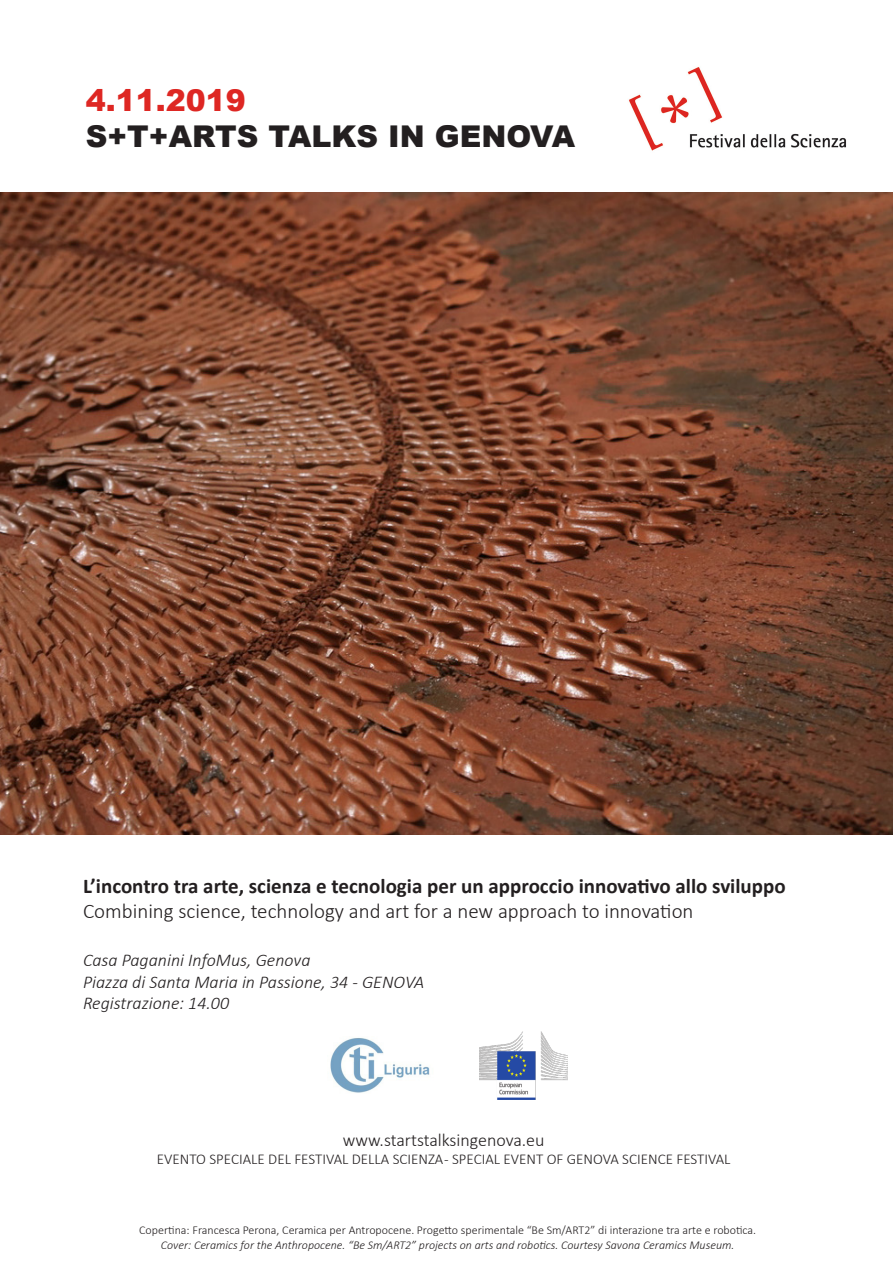
<style>
.page{position:relative;width:893px;height:1263px;background:#fff}
.page>*{position:absolute;margin:0;border:0;box-sizing:border-box;transform-origin:0 0}
.t1{font:900 30px "Arial";color:#231f20}
.t2{font:900 30px "Arial";color:#de2723}
.t3{font:700 21px "Calibri";color:#231f20}
.t4{font:300 21px "Calibri";color:#231f20}
.t5{font:italic 300 18px "Calibri";color:#231f20}
.t6{font:300 18px "Calibri";color:#231f20}
.t7{font:300 15px "Calibri";color:#231f20}
.t8{font:300 12px "Calibri";color:#231f20}
.t9{font:italic 300 12px "Calibri";color:#231f20}
</style>
<div class="page">
<img style="left:0;top:193px;width:893px;height:642px">
<img style="left:629px;top:67px;width:217px;height:84px">
<img style="left:330px;top:1038px;width:100px;height:55px">
<img style="left:479px;top:1031px;width:89px;height:68px">
<p class="t2" style="left:86px;top:79px;width:162px">4.11.2019</p>
<p class="t1" style="left:86px;top:115px;width:491px">S+T+ARTS TALKS IN GENOVA</p>
<p class="t3" style="left:83px;top:871px;width:704px">L’incontro tra arte, scienza e tecnologia per un approccio innovativo allo sviluppo</p>
<p class="t4" style="left:83px;top:898px;width:612px">Combining science, technology and art for a new approach to innovation</p>
<p class="t5" style="left:83px;top:949px;width:229px">Casa Paganini InfoMus, Genova</p>
<p class="t5" style="left:83px;top:971px;width:343px">Piazza di Santa Maria in Passione, 34 ‐ GENOVA</p>
<p class="t5" style="left:83px;top:992px;width:148px">Registrazione: 14.00</p>
<p class="t6" style="left:343px;top:1129px;width:203px">www.startstalksingenova.eu</p>
<p class="t7" style="left:157px;top:1150px;width:575px">EVENTO SPECIALE DEL FESTIVAL DELLA SCIENZA - SPECIAL EVENT OF GENOVA SCIENCE FESTIVAL</p>
<p class="t8" style="left:139px;top:1223px;width:618px">Copertina: Francesca Perona, Ceramica per Antropocene. Progetto sperimentale “Be Sm/ART2” di interazione tra arte e robotica.</p>
<p class="t9" style="left:161px;top:1237px;width:575px">Cover: Ceramics for the Anthropocene. “Be Sm/ART2” projects on arts and robotics. Courtesy Savona Ceramics Museum.</p>
</div>
